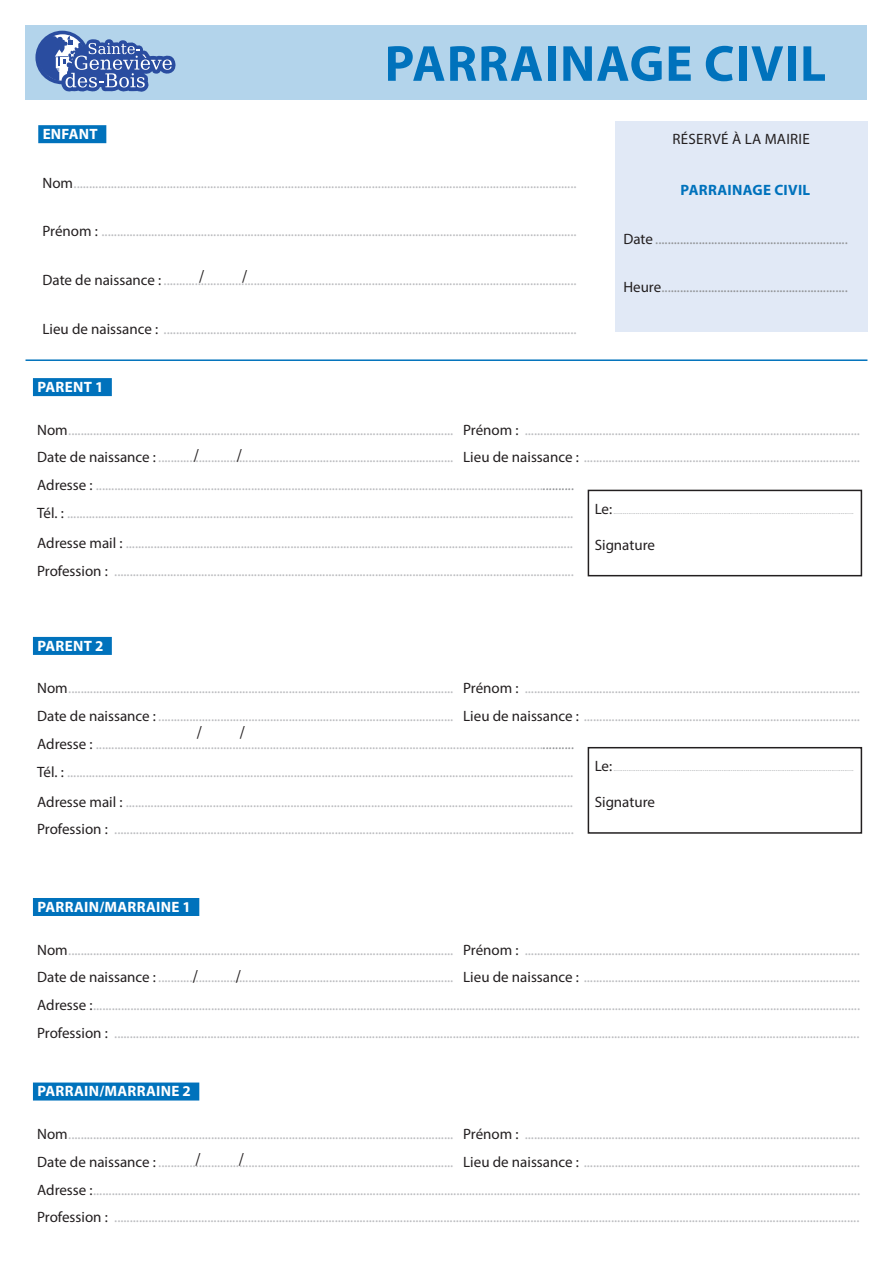
<style>
.page{position:relative;width:893px;height:1263px;background:#fff}
.page>*{position:absolute;margin:0;border:0;box-sizing:border-box;transform-origin:0 0}
.t1{font:700 51px "Myriad Pro";letter-spacing:.02em;color:#0072bc}
.t2{font:18px "Minion Pro";color:#231f20}
.t3{font:15px/30px "Myriad Pro";color:#bcbdc0}
.t4{font:15px "Myriad Pro";color:#939598}
.t5{font:700 15px "Myriad Pro";letter-spacing:.02em;color:#fff}
.t6{font:15px "Myriad Pro";color:#231f20}
.t7{font:15px "Myriad Pro";letter-spacing:.02em;color:#231f20}
.t8{font:700 15px "Myriad Pro";letter-spacing:.02em;color:#0072bc}
.t9{font:9px "Myriad Pro";color:#bcbdc0}
.s1{color:#231f20}
.s2{font-style:italic;color:#939598}
.s3{font-size:15px;color:#231f20}
</style>
<div class="page">
<div style="left:26px;top:26px;width:841px;height:74px;background:#b3d4eb"></div>
<div style="left:38px;top:125px;width:68px;height:18px;background:#0072bc"></div>
<div style="left:615px;top:121px;width:252px;height:210px;background:#e1e9f6"></div>
<div style="left:33px;top:378px;width:79px;height:18px;background:#0072bc"></div>
<div style="left:33px;top:637px;width:79px;height:18px;background:#0072bc"></div>
<div style="left:33px;top:898px;width:166px;height:18px;background:#0072bc"></div>
<div style="left:33px;top:1082px;width:166px;height:18px;background:#0072bc"></div>
<hr style="left:26px;top:359px;width:841px;height:2px;background:#0072bc">
<svg style="left:35px;top:31px;width:54px;height:53px"></svg>
<svg style="left:39px;top:36px;width:137px;height:56px"></svg>
<div style="left:588px;top:490px;width:274px;height:86px;border:2px solid #231f20"></div>
<div style="left:588px;top:747px;width:274px;height:87px;border:2px solid #231f20"></div>
<p class="t1" style="left:385px;top:30px;width:443px">PARRAINAGE CIVIL</p>
<p class="t5" style="left:43px;top:124px;width:57px">ENFANT</p>
<p class="t3" style="left:43px;top:167px;width:536px"><span class="s1">Nom</span>..................................................................................................................................................................</p>
<p class="t3" style="left:43px;top:216px;width:536px"><span class="s1">Prénom :</span> .........................................................................................................................................................</p>
<p class="t3" style="left:43px;top:265px;width:536px"><span class="s1">Date de naissance :</span> .....................................................................................................................................</p>
<p class="t3" style="left:43px;top:314px;width:536px"><span class="s1">Lieu de naissance :</span> .....................................................................................................................................</p>
<p class="t2" style="left:199px;top:264px;width:7px">/</p>
<p class="t2" style="left:242px;top:264px;width:7px">/</p>
<p class="t7" style="left:672px;top:130px;width:139px">RÉSERVÉ À LA MAIRIE</p>
<p class="t8" style="left:681px;top:180px;width:131px">PARRAINAGE CIVIL</p>
<p class="t4" style="left:623px;top:229px;width:226px"><span class="s1">Date</span> ..............................................................</p>
<p class="t4" style="left:623px;top:278px;width:226px"><span class="s1">Heure</span>............................................................</p>
<p class="t5" style="left:37px;top:377px;width:68px">PARENT 1</p>
<p class="t3" style="left:37px;top:414px;width:824px"><span class="s1">Nom</span>............................................................................................................................ <span class="s1">Prénom :</span> ............................................................................................................</p>
<p class="t3" style="left:37px;top:442px;width:824px"><span class="s1">Date de naissance :</span> ............................................................................................... <span class="s1">Lieu de naissance :</span> .........................................................................................</p>
<p class="t3" style="left:37px;top:470px;width:539px"><span class="s1">Adresse :</span> ................................................................................................................................................<span class="s2">..........</span></p>
<p class="t3" style="left:37px;top:498px;width:537px"><span class="s1">Tél. :</span> ...................................................................................................................................................................<br><span class="s1">Adresse mail :</span> ................................................................................................................................................</p>
<p class="t3" style="left:37px;top:555px;width:538px"><span class="s1">Profession :</span> ....................................................................................................................................................</p>
<p class="t2" style="left:193px;top:443px;width:7px">/</p>
<p class="t2" style="left:237px;top:443px;width:7px">/</p>
<p class="t9" style="left:595px;top:505px;width:260px"><span class="s3">Le:</span>.................................................................................................................................</p>
<p class="t6" style="left:595px;top:535px;width:62px">Signature</p>
<p class="t5" style="left:37px;top:636px;width:68px">PARENT 2</p>
<p class="t3" style="left:37px;top:673px;width:824px"><span class="s1">Nom</span>............................................................................................................................ <span class="s1">Prénom :</span> ............................................................................................................</p>
<p class="t3" style="left:37px;top:701px;width:824px"><span class="s1">Date de naissance :</span> ............................................................................................... <span class="s1">Lieu de naissance :</span> .........................................................................................</p>
<p class="t3" style="left:37px;top:729px;width:539px"><span class="s1">Adresse :</span> ................................................................................................................................................<span class="s2">..........</span></p>
<p class="t3" style="left:37px;top:756px;width:537px"><span class="s1">Tél. :</span> ...................................................................................................................................................................<br><span class="s1">Adresse mail :</span> ................................................................................................................................................</p>
<p class="t3" style="left:37px;top:814px;width:538px"><span class="s1">Profession :</span> ....................................................................................................................................................</p>
<p class="t2" style="left:196px;top:720px;width:7px">/</p>
<p class="t2" style="left:239px;top:720px;width:7px">/</p>
<p class="t9" style="left:595px;top:762px;width:260px"><span class="s3">Le:</span>.................................................................................................................................</p>
<p class="t6" style="left:595px;top:793px;width:62px">Signature</p>
<p class="t5" style="left:37px;top:897px;width:155px">PARRAIN/MARRAINE 1</p>
<p class="t3" style="left:37px;top:934px;width:824px"><span class="s1">Nom</span>............................................................................................................................ <span class="s1">Prénom :</span> ............................................................................................................</p>
<p class="t3" style="left:37px;top:962px;width:824px"><span class="s1">Date de naissance :</span> ............................................................................................... <span class="s1">Lieu de naissance :</span> .........................................................................................</p>
<p class="t3" style="left:37px;top:990px;width:824px"><span class="s1">Adresse :</span>.......................................................................................................................................................................................................................................................</p>
<p class="t3" style="left:37px;top:1017px;width:824px"><span class="s1">Profession :</span> ................................................................................................................................................................................................................................................</p>
<p class="t2" style="left:192px;top:964px;width:7px">/</p>
<p class="t2" style="left:235px;top:964px;width:7px">/</p>
<p class="t5" style="left:37px;top:1081px;width:155px">PARRAIN/MARRAINE 2</p>
<p class="t3" style="left:37px;top:1119px;width:824px"><span class="s1">Nom</span>............................................................................................................................ <span class="s1">Prénom :</span> ............................................................................................................</p>
<p class="t3" style="left:37px;top:1146px;width:824px"><span class="s1">Date de naissance :</span> ............................................................................................... <span class="s1">Lieu de naissance :</span> .........................................................................................</p>
<p class="t3" style="left:37px;top:1174px;width:824px"><span class="s1">Adresse :</span>.......................................................................................................................................................................................................................................................</p>
<p class="t3" style="left:37px;top:1202px;width:824px"><span class="s1">Profession :</span> ................................................................................................................................................................................................................................................</p>
<p class="t2" style="left:195px;top:1148px;width:7px">/</p>
<p class="t2" style="left:238px;top:1148px;width:7px">/</p>
</div>
